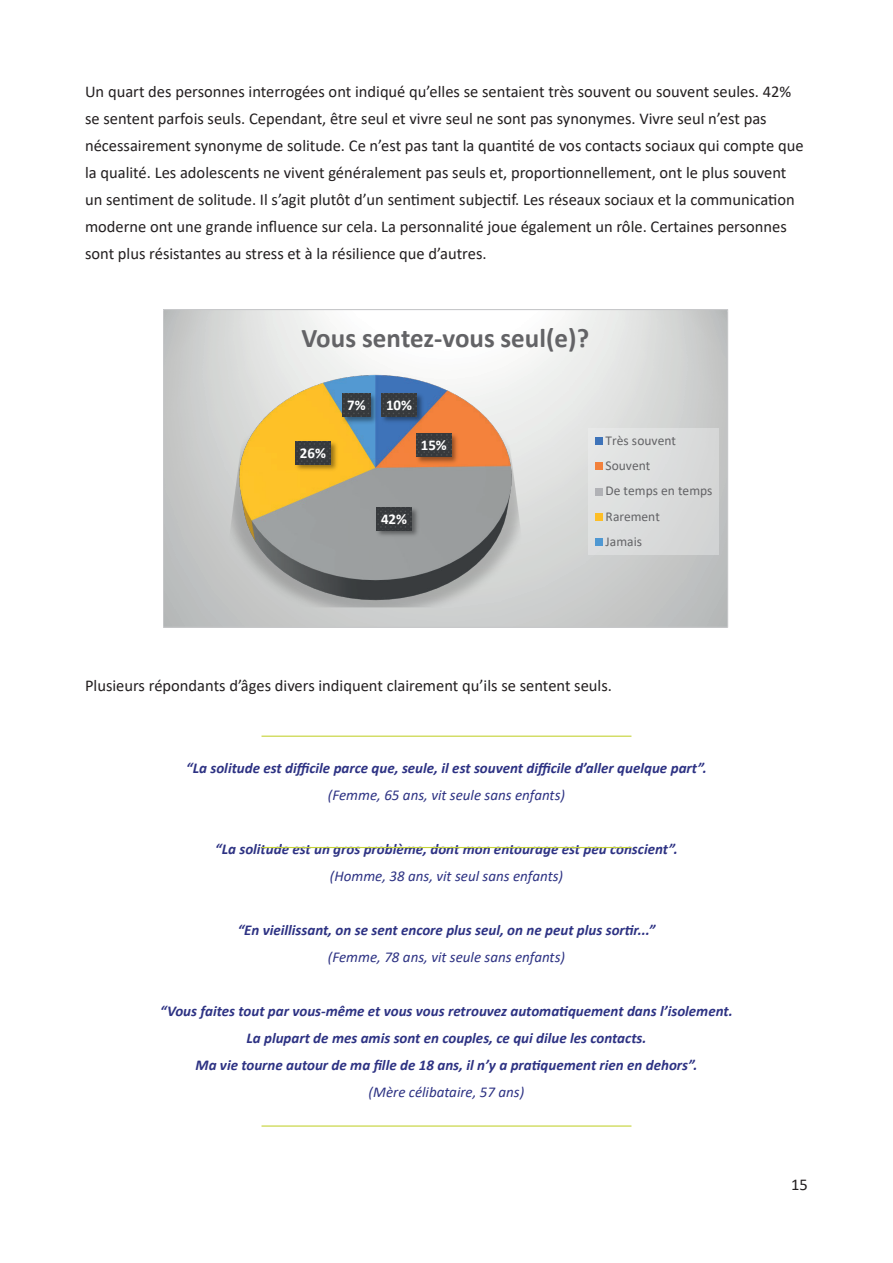
<style>
.page{position:relative;width:893px;height:1263px;background:#fff}
.page>*{position:absolute;margin:0;border:0;box-sizing:border-box;transform-origin:0 0}
.t1{font:700 27px "Calibri";color:#636366}
.t2{font:16.5px/27px "Calibri";color:#231f20}
.t3{font:italic 700 15px/27px "Calibri";color:#2d3283;text-align:center}
.t4{font:italic 15px "Calibri";color:#2d3283}
.t5{font:700 15px "Calibri";color:#fff}
.t6{font:13.5px/25.3px "Calibri";color:#636366}
</style>
<div class="page">
<svg style="left:165px;top:312px;width:561px;height:314px"></svg>
<img style="left:180px;top:372px;width:392px;height:239px">
<img style="left:378px;top:390px;width:48px;height:36px">
<svg style="left:381px;top:393px;width:36px;height:23px"></svg>
<img style="left:413px;top:431px;width:48px;height:35px">
<svg style="left:416px;top:434px;width:35px;height:23px"></svg>
<img style="left:373px;top:504px;width:48px;height:36px">
<svg style="left:376px;top:507px;width:36px;height:23px"></svg>
<img style="left:292px;top:438px;width:48px;height:36px">
<svg style="left:295px;top:442px;width:36px;height:22px"></svg>
<img style="left:339px;top:391px;width:41px;height:35px">
<svg style="left:343px;top:394px;width:27px;height:23px"></svg>
<div style="left:588px;top:428px;width:131px;height:127px;background:#dbdcdd"></div>
<div style="left:595px;top:437px;width:7px;height:8px;background:#3e73b9"></div>
<div style="left:595px;top:463px;width:7px;height:7px;background:#f2813c"></div>
<div style="left:595px;top:488px;width:7px;height:7px;background:#b1b2b6"></div>
<div style="left:595px;top:513px;width:7px;height:8px;background:#fdbe26"></div>
<div style="left:595px;top:539px;width:7px;height:7px;background:#4f98d2"></div>
<hr style="left:261px;top:736px;width:370px;height:1px;background:#c5d337">
<hr style="left:261px;top:847px;width:370px;height:1px;background:#c5d337">
<hr style="left:261px;top:1125px;width:370px;height:1px;background:#c5d337">
<p class="t2" style="left:85px;top:78px;width:720px">Un quart des personnes interrogées ont indiqué qu’elles se sentaient très souvent ou souvent seules. 42% se sentent parfois seuls. Cependant, être seul et vivre seul ne sont pas synonymes. Vivre seul n’est pas nécessairement synonyme de solitude. Ce n’est pas tant la quantité de vos contacts sociaux qui compte que la qualité. Les adolescents ne vivent généralement pas seuls et, proportionnellement, ont le plus souvent un sentiment de solitude. Il s’agit plutôt d’un sentiment subjectif. Les réseaux sociaux et la communication moderne ont une grande influence sur cela. La personnalité joue également un rôle. Certaines personnes sont plus résistantes au stress et à la résilience que d’autres.</p>
<h1 class="t1" style="left:301px;top:318px;width:289px">Vous sentez-vous seul(e)?</h1>
<p class="t5" style="left:300px;top:442px;width:28px">26%</p>
<p class="t5" style="left:347px;top:395px;width:20px">7%</p>
<p class="t5" style="left:386px;top:394px;width:28px">10%</p>
<p class="t5" style="left:421px;top:435px;width:28px">15%</p>
<p class="t5" style="left:381px;top:508px;width:28px">42%</p>
<p class="t6" style="left:606px;top:427px;width:108px">Très souvent<br>Souvent<br>De temps en temps<br>Rarement<br>Jamais</p>
<p class="t2" style="left:85px;top:672px;width:528px">Plusieurs répondants d’âges divers indiquent clairement qu’ils se sentent seuls.</p>
<p class="t3" style="left:186px;top:753px;width:522px">“La solitude est difficile parce que, seule, il est souvent difficile d’aller quelque part”.</p>
<p class="t4" style="left:328px;top:784px;width:239px">(Femme, 65 ans, vit seule sans enfants)</p>
<p class="t3" style="left:215px;top:834px;width:464px">“La solitude est un gros problème, dont mon entourage est peu conscient”.</p>
<p class="t4" style="left:330px;top:865px;width:235px">(Homme, 38 ans, vit seul sans enfants)</p>
<p class="t3" style="left:238px;top:915px;width:419px">“En vieillissant, on se sent encore plus seul, on ne peut plus sortir...”</p>
<p class="t4" style="left:328px;top:946px;width:239px">(Femme, 78 ans, vit seule sans enfants)</p>
<p class="t3" style="left:160px;top:996px;width:574px">“Vous faites tout par vous-même et vous vous retrouvez automatiquement dans l’isolement.<br>La plupart de mes amis sont en couples, ce qui dilue les contacts.<br>Ma vie tourne autour de ma fille de 18 ans, il n’y a pratiquement rien en dehors”.</p>
<p class="t4" style="left:369px;top:1081px;width:157px">(Mère célibataire, 57 ans)</p>
<p class="t2" style="left:791px;top:1171px;width:18px">15</p>
</div>
